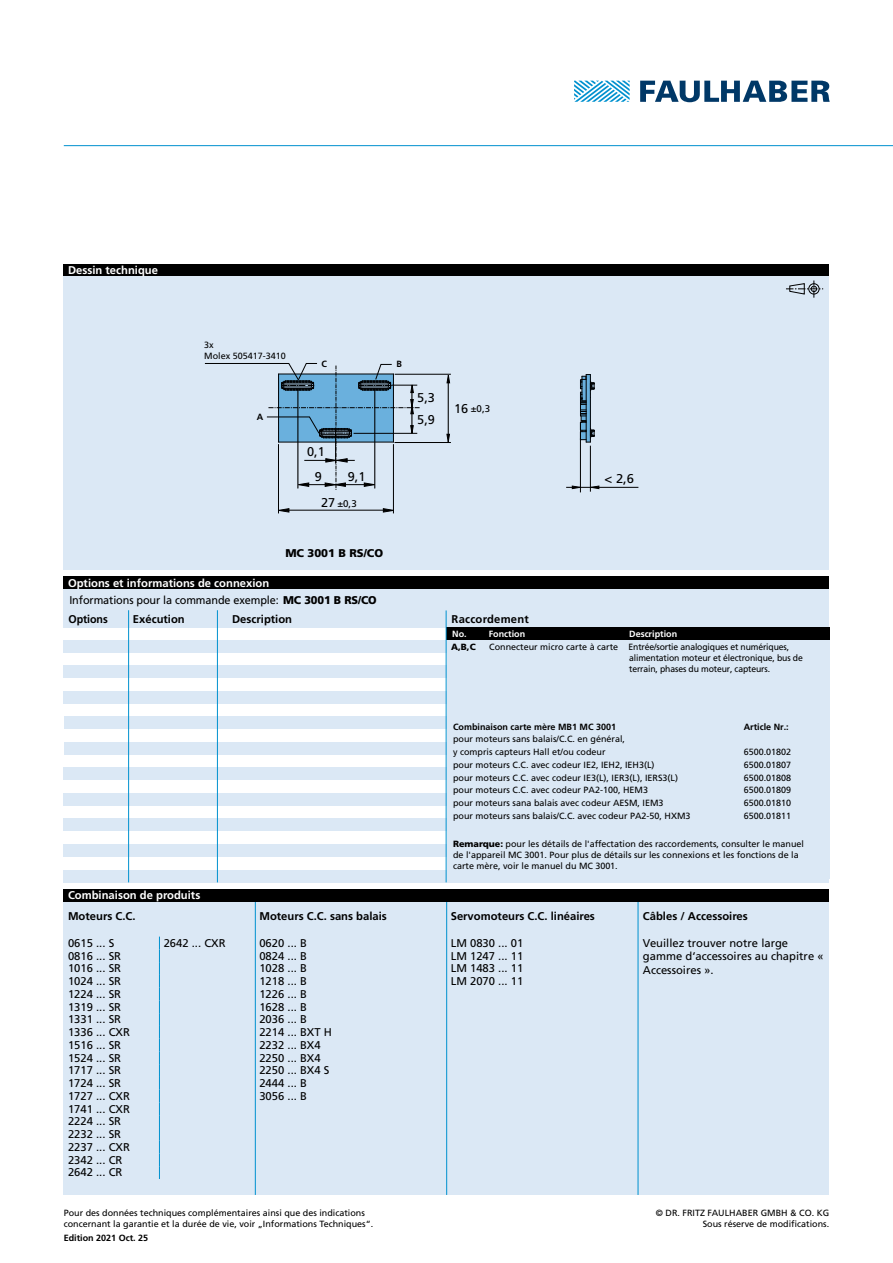
<style>
.page{position:relative;width:893px;height:1263px;background:#fff}
.page>*{position:absolute;margin:0;border:0;box-sizing:border-box;transform-origin:0 0}
.t1{font:12.75px/22.2px "Frutiger LT";color:#000}
.t2{font:11.25px/12.8px "Frutiger LT";color:#000}
.t3{font:700 11.25px "Frutiger LT";color:#000}
.t4{font:700 11.25px "Frutiger LT";color:#fff}
.t5{font:900 11.25px "Frutiger LT";color:#000}
.t6{font:700 11.25px "Frutiger LT";letter-spacing:.02em;color:#000}
.t7{font:9.75px "Frutiger LT";color:#000}
.t8{font:9px/10.8px "Frutiger LT";color:#000}
.t9{font:700 9px "Frutiger LT";color:#000}
.t10{font:700 9px "Frutiger LT";color:#fff}
.t11{font:900 9px "Frutiger LT";color:#000}
.s1{font-size:12.75px}
.s2{font-weight:700;color:#fff}
.s3{font-weight:900}
.s4{font-weight:700}
</style>
<div class="page">
<div style="left:64px;top:901px;width:765px;height:294px;background:#dbe8f5"></div>
<hr style="left:255px;top:901px;width:1px;height:294px;background:#0091cf">
<hr style="left:638px;top:901px;width:1px;height:294px;background:#0091cf">
<hr style="left:446px;top:901px;width:1px;height:294px;background:#0091cf">
<svg style="left:574px;top:81px;width:56px;height:21px"></svg>
<svg style="left:640px;top:81px;width:190px;height:21px"></svg>
<div style="left:64px;top:264px;width:765px;height:12px;background:#000"></div>
<div style="left:64px;top:889px;width:765px;height:12px;background:#000"></div>
<div style="left:64px;top:276px;width:765px;height:294px;background:#dbe8f5"></div>
<div style="left:64px;top:576px;width:765px;height:13px;background:#000"></div>
<hr style="left:64px;top:145px;width:829px;height:1px;background:#0091cf">
<svg style="left:786px;top:280px;width:37px;height:18px"></svg>
<hr style="left:448px;top:381px;width:1px;height:57px;background:#000">
<hr style="left:285px;top:510px;width:102px;height:1px;background:#000">
<hr style="left:278px;top:444px;width:1px;height:69px;background:#000">
<hr style="left:393px;top:444px;width:1px;height:69px;background:#000">
<svg style="left:572px;top:486px;width:10px;height:3px"></svg>
<svg style="left:589px;top:486px;width:10px;height:3px"></svg>
<hr style="left:580px;top:438px;width:1px;height:54px;background:#000">
<hr style="left:590px;top:446px;width:1px;height:46px;background:#000">
<hr style="left:566px;top:487px;width:72px;height:1px;background:#000">
<hr style="left:395px;top:374px;width:56px;height:1px;background:#000">
<hr style="left:394px;top:442px;width:57px;height:1px;background:#000">
<svg style="left:447px;top:373px;width:3px;height:10px"></svg>
<svg style="left:446px;top:434px;width:4px;height:8px"></svg>
<svg style="left:279px;top:508px;width:10px;height:4px"></svg>
<svg style="left:383px;top:508px;width:11px;height:4px"></svg>
<svg style="left:205px;top:363px;width:215px;height:127px"></svg>
<hr style="left:335px;top:428px;width:1px;height:36px;background:#000">
<svg style="left:580px;top:374px;width:15px;height:69px"></svg>
<div style="left:64px;top:665px;width:765px;height:13px;background:#dbe8f5"></div>
<div style="left:64px;top:589px;width:765px;height:38px;background:#dbe8f5"></div>
<div style="left:64px;top:716px;width:765px;height:13px;background:#dbe8f5"></div>
<div style="left:64px;top:640px;width:765px;height:13px;background:#dbe8f5"></div>
<div style="left:64px;top:742px;width:765px;height:13px;background:#dbe8f5"></div>
<div style="left:64px;top:767px;width:765px;height:13px;background:#dbe8f5"></div>
<div style="left:64px;top:793px;width:765px;height:13px;background:#dbe8f5"></div>
<div style="left:64px;top:819px;width:765px;height:12px;background:#dbe8f5"></div>
<div style="left:64px;top:691px;width:765px;height:13px;background:#dbe8f5"></div>
<div style="left:64px;top:844px;width:765px;height:13px;background:#dbe8f5"></div>
<div style="left:64px;top:870px;width:765px;height:12px;background:#dbe8f5"></div>
<hr style="left:217px;top:610px;width:1px;height:272px;background:#0091cf">
<hr style="left:128px;top:610px;width:1px;height:272px;background:#0091cf">
<div style="left:447px;top:628px;width:382px;height:251px;background:#dbe8f5"></div>
<div style="left:446px;top:627px;width:383px;height:13px;background:#000"></div>
<hr style="left:446px;top:610px;width:1px;height:272px;background:#0091cf">
<svg style="left:159px;top:936px;width:1px;height:243px"></svg>
<p class="t4" style="left:68px;top:264px;width:91px">Dessin technique</p>
<p class="t8" style="left:204px;top:339px;width:83px">3x<br>Molex 505417-3410</p>
<p class="t9" style="left:257px;top:411px;width:8px">A</p>
<p class="t9" style="left:322px;top:358px;width:7px">C</p>
<p class="t9" style="left:397px;top:358px;width:7px">B</p>
<h1 class="t1" style="left:307px;top:440px;width:19px">0,1</h1>
<h1 class="t1" style="left:315px;top:466px;width:9px">9</h1>
<h1 class="t1" style="left:348px;top:466px;width:19px">9,1</h1>
<p class="t7" style="left:321px;top:498px;width:37px"><span class="s1">27</span> ±0,3</p>
<p class="t5" style="left:285px;top:546px;width:99px">MC 3001 B RS/CO</p>
<p class="t2" style="left:68px;top:574px;width:310px;line-height:18px"><span class="s2">Options et informations de connexion<br></span>Informations pour la commande exemple: <span class="s3">MC 3001 B RS/CO<br></span><span class="s4">Options</span></p>
<p class="t3" style="left:133px;top:612px;width:53px">Exécution</p>
<p class="t3" style="left:232px;top:612px;width:61px">Description</p>
<h1 class="t1" style="left:417px;top:386px;width:19px">5,3<br>5,9</h1>
<p class="t7" style="left:454px;top:403px;width:37px"><span class="s1">16</span> ±0,3</p>
<p class="t6" style="left:452px;top:612px;width:79px">Raccordement</p>
<p class="t10" style="left:452px;top:629px;width:16px">No.</p>
<p class="t10" style="left:489px;top:628px;width:38px">Fonction</p>
<h1 class="t1" style="left:605px;top:468px;width:31px">&lt; 2,6</h1>
<p class="t10" style="left:629px;top:628px;width:49px">Description</p>
<p class="t11" style="left:451px;top:642px;width:26px">A,B,C</p>
<p class="t8" style="left:629px;top:642px;width:175px;text-indent:-140px">Connecteur micro carte à carte Entrée/sortie analogiques et numériques, alimentation moteur et électronique, bus de terrain, phases du moteur, capteurs.</p>
<p class="t9" style="left:453px;top:721px;width:165px">Combinaison carte mère MB1 MC 3001</p>
<p class="t9" style="left:744px;top:721px;width:47px">Article Nr.:</p>
<p class="t8" style="left:453px;top:733px;width:174px;line-height:12.8px">pour moteurs sans balais/C.C. en général, y compris capteurs Hall et/ou codeur</p>
<p class="t8" style="left:744px;top:747px;width:49px">6500.01802</p>
<p class="t8" style="left:453px;top:759px;width:203px">pour moteurs C.C. avec codeur IE2, IEH2, IEH3(L)</p>
<p class="t8" style="left:744px;top:759px;width:49px">6500.01807</p>
<p class="t8" style="left:453px;top:772px;width:227px">pour moteurs C.C. avec codeur IE3(L), IER3(L), IERS3(L)</p>
<p class="t8" style="left:744px;top:772px;width:49px">6500.01808</p>
<p class="t8" style="left:453px;top:785px;width:197px">pour moteurs C.C. avec codeur PA2-100, HEM3</p>
<p class="t8" style="left:744px;top:785px;width:49px">6500.01809</p>
<p class="t8" style="left:453px;top:798px;width:212px">pour moteurs sana balais avec codeur AESM, IEM3</p>
<p class="t8" style="left:744px;top:798px;width:49px">6500.01810</p>
<p class="t8" style="left:453px;top:810px;width:239px">pour moteurs sans balais/C.C. avec codeur PA2-50, HXM3</p>
<p class="t8" style="left:744px;top:810px;width:49px">6500.01811</p>
<p class="t8" style="left:453px;top:839px;width:353px"><span class="s3">Remarque:</span> pour les détails de l'affectation des raccordements, consulter le manuel de l'appareil MC 3001. Pour plus de détails sur les connexions et les fonctions de la carte mère, voir le manuel du MC 3001.</p>
<p class="t4" style="left:68px;top:889px;width:134px">Combinaison de produits</p>
<p class="t3" style="left:68px;top:909px;width:69px">Moteurs C.C.</p>
<p class="t3" style="left:259px;top:909px;width:129px">Moteurs C.C. sans balais</p>
<p class="t3" style="left:451px;top:909px;width:146px">Servomoteurs C.C. linéaires</p>
<p class="t2" style="left:68px;top:936px;width:48px">0615 ... S</p>
<p class="t2" style="left:164px;top:936px;width:63px">2642 ... CXR</p>
<p class="t2" style="left:68px;top:949px;width:63px">0816 ... SR<br>1016 ... SR<br>1024 ... SR<br>1224 ... SR<br>1319 ... SR<br>1331 ... SR<br>1336 ... CXR<br>1516 ... SR<br>1524 ... SR<br>1717 ... SR<br>1724 ... SR<br>1727 ... CXR<br>1741 ... CXR<br>2224 ... SR<br>2232 ... SR<br>2237 ... CXR<br>2342 ... CR<br>2642 ... CR</p>
<p class="t2" style="left:259px;top:936px;width:74px">0620 ... B<br>0824 ... B<br>1028 ... B<br>1218 ... B<br>1226 ... B<br>1628 ... B<br>2036 ... B<br>2214 ... BXT H<br>2232 ... BX4<br>2250 ... BX4<br>2250 ... BX4 S<br>2444 ... B<br>3056 ... B</p>
<p class="t2" style="left:451px;top:936px;width:74px;text-align:justify">LM 0830 ... 01<br>LM 1247 ... 11<br>LM 1483 ... 11<br>LM 2070 ... 11</p>
<p class="t3" style="left:643px;top:909px;width:106px">Câbles / Accessoires</p>
<p class="t2" style="left:643px;top:936px;width:182px;line-height:13.5px">Veuillez trouver notre large gamme d‘accessoires au chapitre «<br>Accessoires ».</p>
<p class="t8" style="left:64px;top:1208px;width:311px">Pour des données techniques complémentaires ainsi que des indications concernant la garantie et la durée de vie, voir „Informations Techniques“.</p>
<p class="t8" style="left:656px;top:1208px;width:175px;text-align:right">© DR. FRITZ FAULHABER GMBH &amp; CO. KG<br>Sous réserve de modifications.</p>
<p class="t9" style="left:64px;top:1233px;width:86px">Edition 2021 Oct. 25</p>
</div>
